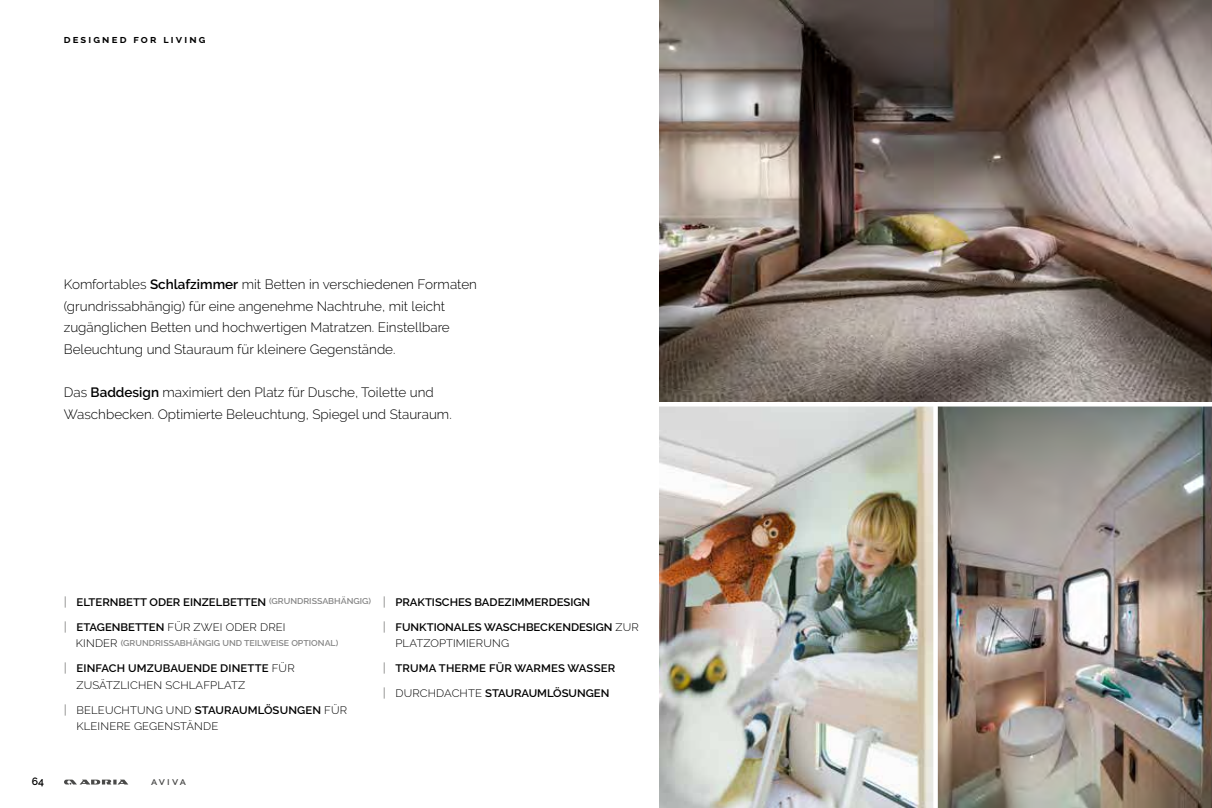
<style>
.page{position:relative;width:1212px;height:808px;background:#fff}
.page>*{position:absolute;margin:0;border:0;box-sizing:border-box;transform-origin:0 0}
.t1{font:300 13.5px/21.6px "Raleway";color:#000}
.t2{font:600 10.8px/16.5px "Raleway";color:#000;scale:1.04 1}
.t3{font:300 10.8px/16.5px "Raleway";letter-spacing:.01em;color:#000;scale:1.04 1}
.t4{font:700 10.8px "Raleway";letter-spacing:.2em;color:#000}
.t5{font:600 10.5px "Raleway";letter-spacing:.175em;color:#4a4a49}
.t6{font:600 10.5px "Raleway";color:#000}
.t7{font:600 8.4px "Raleway";color:#878787;scale:1.04 1}
.s1{font-weight:600}
.s2{font-size:12.45px;color:#a8a8a7}
.s3{font-weight:600;font-size:12.45px;color:#a8a8a7}
.s4{font-weight:300;font-size:10.8px;color:#000}
.s5{font-weight:300}
</style>
<div class="page">
<img style="left:659px;top:406px;width:553px;height:402px">
<div style="left:933px;top:404px;width:5px;height:404px;background:#fff"></div>
<img style="left:659px;top:0;width:553px;height:402px">
<svg style="left:64px;top:779px;width:64px;height:5px"></svg>
<p class="t4" style="left:64px;top:33px;width:143px">designed for living</p>
<p class="t1" style="left:64px;top:273px;width:415px">Komfortables <span class="s1">Schlafzimmer</span> mit Betten in verschiedenen Formaten (grundrissabhängig) für eine angenehme Nachtruhe, mit leicht zugänglichen Betten und hochwertigen Matratzen. Einstellbare Beleuchtung und Stauraum für kleinere Gegenstände.</p>
<p class="t1" style="left:64px;top:381px;width:389px">Das <span class="s1">Baddesign</span> maximiert den Platz für Dusche, Toilette und<br>Waschbecken. Optimierte Beleuchtung, Spiegel und Stauraum.</p>
<p class="t2" style="left:64px;top:594px;width:297px"><span class="s2">|</span> ELTERNBETT ODER EINZELBETTEN <sup>(GRUNDRISSABHÄNGIG)</sup></p>
<p class="t3" style="left:64px;top:619px;width:215px"><span class="s3">|</span> <span class="s1">ETAGENBETTEN</span> FÜR ZWEI ODER DREI</p>
<p class="t7" style="left:76px;top:638px;width:254px"><span class="s4">KINDER</span> (GRUNDRISSABHÄNGIG UND TEILWEISE OPTIONAL)</p>
<p class="t3" style="left:77px;top:660px;width:211px;text-indent:-13px"><span class="s3">|</span> <span class="s1">EINFACH UMZUBAUENDE DINETTE</span> FÜR<br>ZUSÄTZLICHEN SCHLAFPLATZ</p>
<p class="t3" style="left:77px;top:702px;width:262px;text-indent:-13px"><span class="s3">|</span> BELEUCHTUNG UND <span class="s1">STAURAUMLÖSUNGEN</span> FÜR<br>KLEINERE GEGENSTÄNDE</p>
<p class="t2" style="left:383px;top:594px;width:201px"><span class="s2">|</span> PRAKTISCHES BADEZIMMERDESIGN</p>
<p class="t2" style="left:395px;top:619px;width:236px;text-indent:-13px"><span class="s2">|</span> FUNKTIONALES WASCHBECKENDESIGN <span class="s5">ZUR<br>PLATZOPTIMIERUNG</span></p>
<p class="t2" style="left:383px;top:660px;width:225px"><span class="s2">|</span> TRUMA THERME FÜR WARMES WASSER</p>
<p class="t2" style="left:383px;top:685px;width:219px"><span class="s2">|</span> <span class="s5">DURCHDACHTE</span> STAURAUMLÖSUNGEN</p>
<p class="t6" style="left:32px;top:775px;width:14px">64</p>
<p class="t5" style="left:151px;top:775px;width:36px">aviva</p>
</div>
